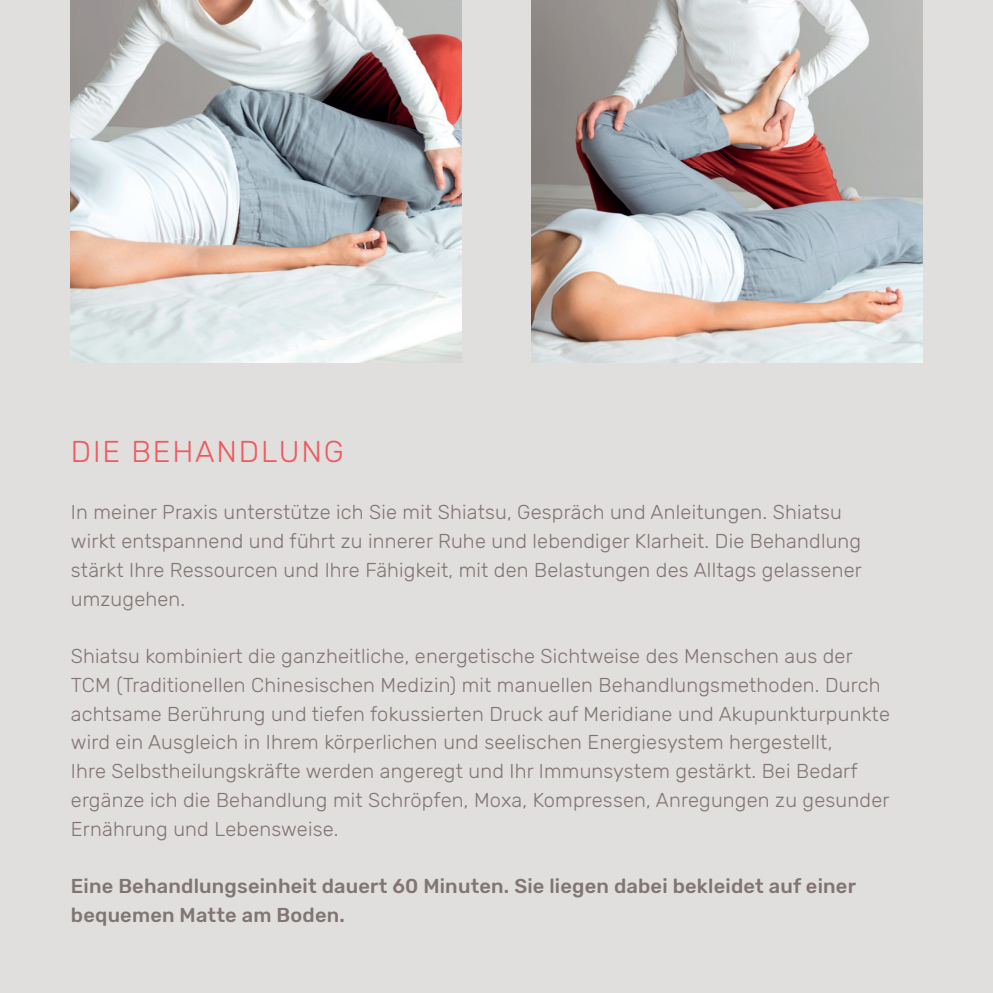
<style>
.page{position:relative;width:993px;height:993px;background:#fff}
.page>*{position:absolute;margin:0;border:0;box-sizing:border-box;transform-origin:0 0}
.t1{font:300 30px "Rubik";letter-spacing:.06em;color:#f0595b}
.t2{font:300 20px/28.8px "Rubik";letter-spacing:.01em;color:#807572}
.t3{font:500 20px "Rubik";letter-spacing:.01em;color:#807572}
</style>
<div class="page">
<div style="left:0;top:0;width:992px;height:992px;background:#e1dede"></div>
<img style="left:71px;top:0;width:390px;height:362px">
<img style="left:531px;top:0;width:390px;height:362px">
<p class="t1" style="left:71px;top:434px;width:274px">DIE BEHANDLUNG</p>
<p class="t2" style="left:71px;top:498px;width:772px">In meiner Praxis unterstütze ich Sie mit Shiatsu, Gespräch und Anleitungen. Shiatsu</p>
<p class="t2" style="left:71px;top:527px;width:791px">wirkt entspannend und führt zu innerer Ruhe und lebendiger Klarheit. Die Behandlung</p>
<p class="t2" style="left:71px;top:555px;width:792px">stärkt Ihre Ressourcen und Ihre Fähigkeit, mit den Belastungen des Alltags gelassener</p>
<p class="t2" style="left:71px;top:584px;width:116px">umzugehen.</p>
<p class="t2" style="left:71px;top:642px;width:783px">Shiatsu kombiniert die ganzheitliche, energetische Sichtweise des Menschen aus der</p>
<p class="t2" style="left:71px;top:670px;width:810px">TCM (Traditionellen Chinesischen Medizin) mit manuellen Behandlungsmethoden. Durch</p>
<p class="t2" style="left:71px;top:699px;width:820px">achtsame Berührung und tiefen fokussierten Druck auf Meridiane und Akupunkturpunkte wird ein Ausgleich in Ihrem körperlichen und seelischen Energiesystem hergestellt,</p>
<p class="t2" style="left:71px;top:757px;width:788px">Ihre Selbstheilungskräfte werden angeregt und Ihr Immunsystem gestärkt. Bei Bedarf</p>
<p class="t2" style="left:71px;top:785px;width:819px">ergänze ich die Behandlung mit Schröpfen, Moxa, Kompressen, Anregungen zu gesunder<br>Ernährung und Lebensweise.</p>
<p class="t3" style="left:71px;top:874px;width:786px">Eine Behandlungseinheit dauert 60 Minuten. Sie liegen dabei bekleidet auf einer</p>
<p class="t3" style="left:71px;top:903px;width:275px">bequemen Matte am Boden.</p>
</div>
